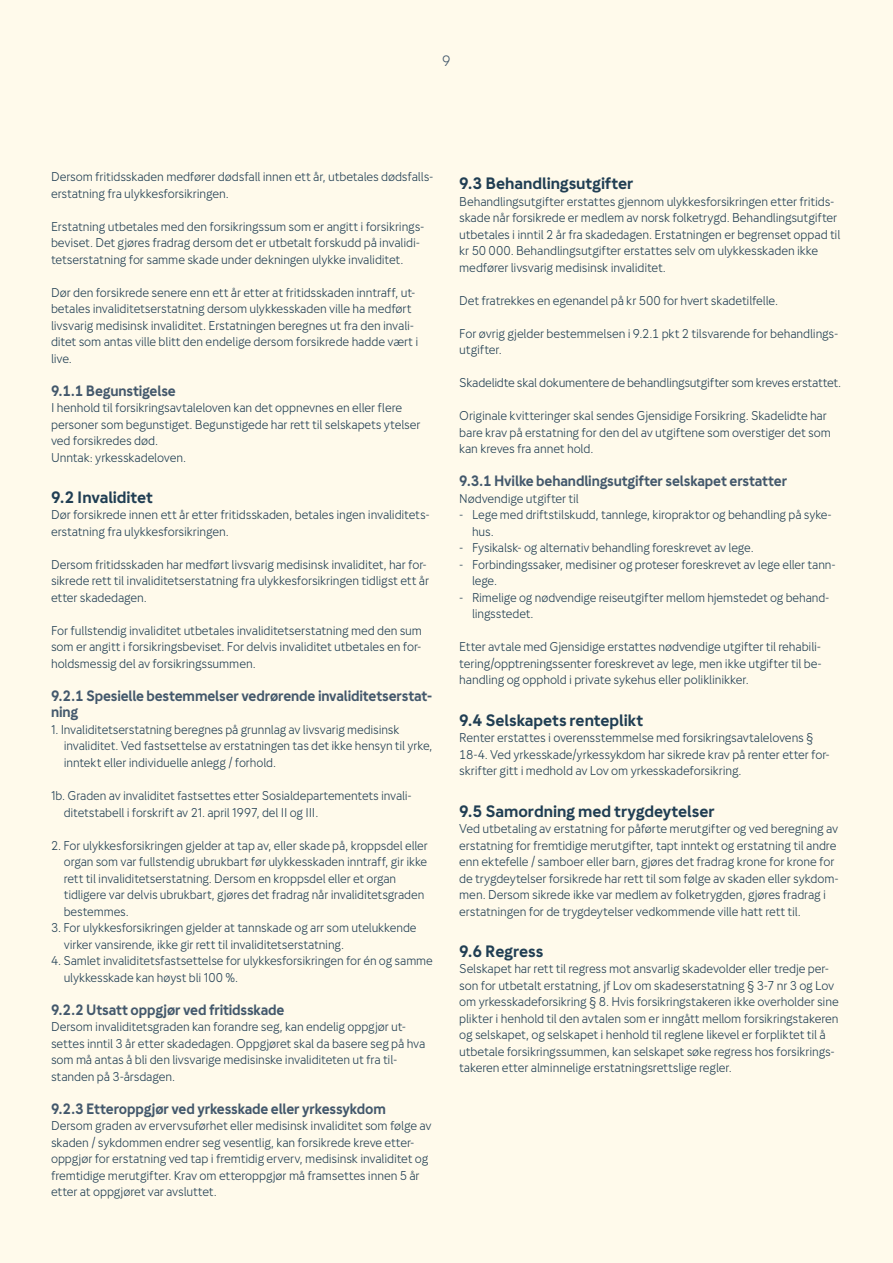
<style>
.page{position:relative;width:893px;height:1263px;background:#fffaeb}
.page>*{position:absolute;margin:0;border:0;box-sizing:border-box;transform-origin:0 0}
.Subheading_01{font:700 16.5px "Gjensidige Sans";letter-spacing:-.005em;color:#203e53}
.Subheading_02{font:700 15px/16.5px "Gjensidige Sans";letter-spacing:-.01em;color:#43586c;scale:.96 1}
.t1{font:15px "Gjensidige Sans";color:#43586c;scale:.96 1}
.Brødtekst{font:12.75px/16.5px "Gjensidige Sans";letter-spacing:-.015em;color:#203e53;scale:.96 1}
.Punkter{font:12.75px/16.5px "Gjensidige Sans";letter-spacing:-.015em;color:#203e53;scale:.95 1}
</style>
<div class="page">
<p class="t1" style="left:442px;top:52px;width:11px">9</p>
<p class="Brødtekst" style="left:51px;top:168px;width:398px">Dersom fritidsskaden medfører dødsfall innen ett år, utbetales dødsfalls&shy;erstatning fra ulykkesforsikringen.</p>
<p class="Brødtekst" style="left:51px;top:218px;width:390px">Erstatning utbetales med den forsikringssum som er angitt i forsikrings&shy;beviset. Det gjøres fradrag dersom det er utbetalt forskudd på invalidi&shy;tetserstatning for samme skade under dekningen ulykke invaliditet.</p>
<p class="Brødtekst" style="left:51px;top:284px;width:384px">Dør den forsikrede senere enn ett år etter at fritidsskaden inntraff, ut&shy;betales invaliditetserstatning dersom ulykkesskaden ville ha medført livsvarig medisinsk invaliditet. Erstatningen beregnes ut fra den invali&shy;ditet som antas ville blitt den endelige dersom forsikrede hadde vært i live.</p>
<p class="Subheading_02" style="left:51px;top:382px;width:131px">9.1.1 Begunstigelse</p>
<p class="Brødtekst" style="left:51px;top:399px;width:386px">I henhold til forsikringsavtaleloven kan det oppnevnes en eller flere personer som begunstiget. Begunstigede har rett til selskapets ytelser ved forsikredes død.</p>
<p class="Brødtekst" style="left:51px;top:449px;width:142px">Unntak: yrkesskadeloven.</p>
<p class="Subheading_01" style="left:51px;top:488px;width:104px">9.2 Invaliditet</p>
<p class="Brødtekst" style="left:51px;top:507px;width:396px">Dør forsikrede innen ett år etter fritidsskaden, betales ingen invaliditets&shy;erstatning fra ulykkesforsikringen.</p>
<p class="Brødtekst" style="left:51px;top:556px;width:395px">Dersom fritidsskaden har medført livsvarig medisinsk invaliditet, har for&shy;sikrede rett til invaliditetserstatning fra ulykkesforsikringen tidligst ett år etter skadedagen.</p>
<p class="Brødtekst" style="left:51px;top:622px;width:388px;text-align:justify">For fullstendig invaliditet utbetales invaliditetserstatning med den sum som er angitt i forsikringsbeviset. For delvis invaliditet utbetales en for&shy;holdsmessig del av forsikringssummen.</p>
<p class="Subheading_02" style="left:51px;top:687px;width:399px">9.2.1 Spesielle bestemmelser vedrørende invaliditetserstat&shy;ning</p>
<p class="Punkter" style="left:64px;top:721px;width:390px;text-indent:-13px">1. Invaliditetserstatning beregnes på grunnlag av livsvarig medisinsk invaliditet. Ved fastsettelse av erstatningen tas det ikke hensyn til yrke, inntekt eller individuelle anlegg / forhold.</p>
<p class="Punkter" style="left:64px;top:787px;width:366px;text-indent:-13px">1b. Graden av invaliditet fastsettes etter Sosialdepartementets invali&shy;ditetstabell i forskrift av 21. april 1997, del II og III.</p>
<p class="Punkter" style="left:64px;top:837px;width:385px;text-indent:-13px">2. For ulykkesforsikringen gjelder at tap av, eller skade på, kroppsdel eller organ som var fullstendig ubrukbart før ulykkesskaden inntraff, gir ikke rett til invaliditetserstatning. Dersom en kroppsdel eller et organ tidligere var delvis ubrukbart, gjøres det fradrag når invaliditetsgraden bestemmes.</p>
<p class="Punkter" style="left:64px;top:919px;width:373px;text-indent:-13px">3. For ulykkesforsikringen gjelder at tannskade og arr som utelukkende virker vansirende, ikke gir rett til invaliditetserstatning.</p>
<p class="Punkter" style="left:64px;top:952px;width:390px;text-indent:-13px">4. Samlet invaliditetsfastsettelse for ulykkesforsikringen for én og samme ulykkesskade kan høyst bli 100 %.</p>
<p class="Subheading_02" style="left:51px;top:1001px;width:245px">9.2.2 Utsatt oppgjør ved fritidsskade</p>
<p class="Brødtekst" style="left:51px;top:1018px;width:392px">Dersom invaliditetsgraden kan forandre seg, kan endelig oppgjør ut&shy;settes inntil 3 år etter skadedagen. Oppgjøret skal da basere seg på hva som må antas å bli den livsvarige medisinske invaliditeten ut fra til&shy;standen på 3-årsdagen.</p>
<p class="Subheading_02" style="left:51px;top:1100px;width:350px">9.2.3 Etteroppgjør ved yrkesskade eller yrkessykdom</p>
<p class="Brødtekst" style="left:51px;top:1117px;width:398px">Dersom graden av ervervsuførhet eller medisinsk invaliditet som følge av skaden / sykdommen endrer seg vesentlig, kan forsikrede kreve etter&shy;oppgjør for erstatning ved tap i fremtidig erverv, medisinsk invaliditet og fremtidige merutgifter. Krav om etteroppgjør må framsettes innen 5 år etter at oppgjøret var avsluttet.</p>
<p class="Subheading_01" style="left:459px;top:174px;width:176px">9.3 Behandlingsutgifter</p>
<p class="Brødtekst" style="left:459px;top:193px;width:398px">Behandlingsutgifter erstattes gjennom ulykkesforsikringen etter fritids&shy;skade når forsikrede er medlem av norsk folketrygd. Behandlingsutgifter utbetales i inntil 2 år fra skadedagen. Erstatningen er begrenset oppad til kr 50 000. Behandlingsutgifter erstattes selv om ulykkesskaden ikke medfører livsvarig medisinsk invaliditet.</p>
<p class="Brødtekst" style="left:459px;top:292px;width:334px">Det fratrekkes en egenandel på kr 500 for hvert skadetilfelle.</p>
<p class="Brødtekst" style="left:459px;top:325px;width:396px">For øvrig gjelder bestemmelsen i 9.2.1 pkt 2 tilsvarende for behandlings&shy;utgifter.</p>
<p class="Brødtekst" style="left:459px;top:375px;width:399px">Skadelidte skal dokumentere de behandlingsutgifter som kreves erstattet.</p>
<p class="Brødtekst" style="left:459px;top:408px;width:389px">Originale kvitteringer skal sendes Gjensidige Forsikring. Skadelidte har bare krav på erstatning for den del av utgiftene som overstiger det som kan kreves fra annet hold.</p>
<p class="Subheading_02" style="left:459px;top:473px;width:343px">9.3.1 Hvilke behandlingsutgifter selskapet erstatter</p>
<p class="Brødtekst" style="left:459px;top:490px;width:126px">Nødvendige utgifter til</p>
<p class="Punkter" style="left:472px;top:507px;width:380px;text-indent:-13px">- Lege med driftstilskudd, tannlege, kiropraktor og behandling på syke&shy;hus.</p>
<p class="Punkter" style="left:459px;top:540px;width:311px">- Fysikalsk- og alternativ behandling foreskrevet av lege.</p>
<p class="Punkter" style="left:472px;top:556px;width:384px;text-indent:-13px">- Forbindingssaker, medisiner og proteser foreskrevet av lege eller tann&shy;lege.</p>
<p class="Punkter" style="left:472px;top:589px;width:378px;text-indent:-13px">- Rimelige og nødvendige reiseutgifter mellom hjemstedet og behand&shy;lingsstedet.</p>
<p class="Brødtekst" style="left:459px;top:639px;width:379px">Etter avtale med Gjensidige erstattes nødvendige utgifter til rehabili&shy;tering/opptreningssenter foreskrevet av lege, men ikke utgifter til be&shy;handling og opphold i private sykehus eller poliklinikker.</p>
<p class="Subheading_01" style="left:459px;top:710px;width:186px">9.4 Selskapets renteplikt</p>
<p class="Brødtekst" style="left:459px;top:729px;width:388px">Renter erstattes i overensstemmelse med forsikringsavtalelovens §<br>18-4. Ved yrkesskade/yrkessykdom har sikrede krav på renter etter for&shy;skrifter gitt i medhold av Lov om yrkesskadeforsikring.</p>
<p class="Subheading_01" style="left:459px;top:801px;width:257px">9.5 Samordning med trygdeytelser</p>
<p class="Brødtekst" style="left:459px;top:820px;width:397px">Ved utbetaling av erstatning for påførte merutgifter og ved beregning av erstatning for fremtidige merutgifter, tapt inntekt og erstatning til andre enn ektefelle / samboer eller barn, gjøres det fradrag krone for krone for de trygdeytelser forsikrede har rett til som følge av skaden eller sykdom&shy;men. Dersom sikrede ikke var medlem av folketrygden, gjøres fradrag i erstatningen for de trygdeytelser vedkommende ville hatt rett til.</p>
<p class="Subheading_01" style="left:459px;top:941px;width:86px">9.6 Regress</p>
<p class="Brødtekst" style="left:459px;top:960px;width:397px">Selskapet har rett til regress mot ansvarlig skadevolder eller tredje per&shy;son for utbetalt erstatning, jf Lov om skadeserstatning § 3-7 nr 3 og Lov om yrkesskadeforsikring § 8. Hvis forsikringstakeren ikke overholder sine plikter i henhold til den avtalen som er inngått mellom forsikringstakeren og selskapet, og selskapet i henhold til reglene likevel er forpliktet til å utbetale forsikringssummen, kan selskapet søke regress hos forsikrings&shy;takeren etter alminnelige erstatningsrettslige regler.</p>
</div>
